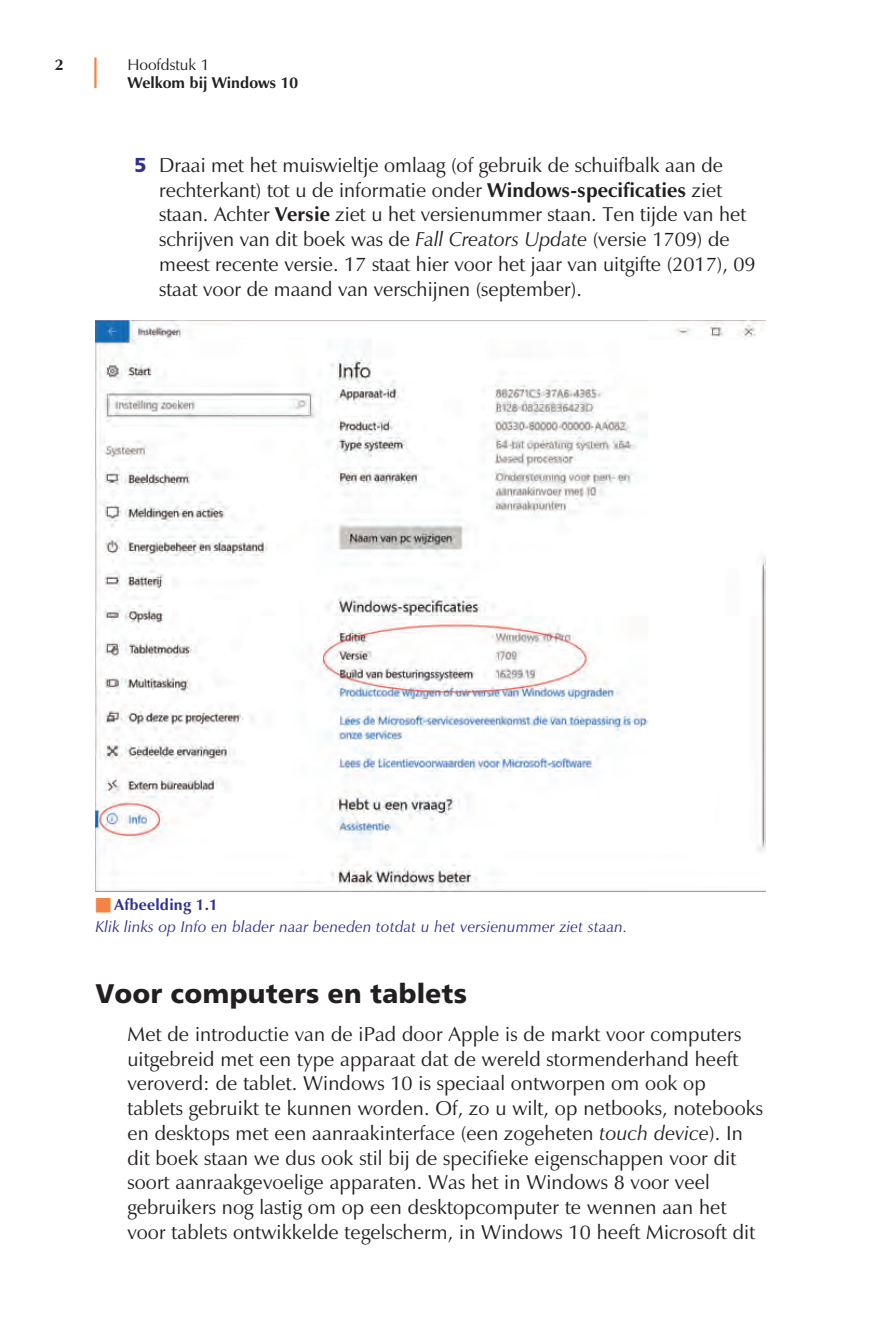
<style>
.page{position:relative;width:893px;height:1340px;background:#fff}
.page>*{position:absolute;margin:0;border:0;box-sizing:border-box;transform-origin:0 0}
.t1{font:27px "Humnst 777 Blk BT";color:#231f20}
.t2{font:20.25px/24.8px "Zapf Humanist 601 BT";letter-spacing:.005em;color:#231f20}
.t3{font:italic 15.75px/22.5px "Zapf Humanist 601 BT";letter-spacing:.015em;color:#2e3092}
.t4{font:700 15.75px "Zapf Humanist 601 BT";color:#231f20}
.t5{font:15.75px "Zapf Humanist 601 BT";color:#231f20}
.s1{font-family:"Humnst 777 Blk BT";color:#2e3092}
.s2{font-weight:700}
.s3{font-style:italic}
.s4{color:#f58345}
.s5{font-weight:700;font-style:normal}
</style>
<div class="page">
<hr style="left:94px;top:57px;width:2px;height:31px;background:#f58345">
<img style="left:95px;top:320px;width:670px;height:572px">
<p class="t4" style="left:55px;top:58px;width:10px">2</p>
<p class="t5" style="left:127px;top:58px;width:84px">Hoofdstuk 1</p>
<p class="t4" style="left:127px;top:76px;width:172px">Welkom bij Windows 10</p>
<p class="t2" style="left:159px;top:154px;width:598px;text-indent:-25px"><span class="s1">5</span> Draai met het muiswieltje omlaag (of gebruik de schuifbalk aan de rechterkant) tot u de informatie onder <span class="s2">Windows-specificaties</span> ziet staan. Achter <span class="s2">Versie</span> ziet u het versienummer staan. Ten tijde van het schrijven van dit boek was de <span class="s3">Fall Creators Update</span> (versie 1709) de meest recente versie. 17 staat hier voor het jaar van uitgifte (2017), 09 staat voor de maand van verschijnen (september).</p>
<p class="t3" style="left:95px;top:894px;width:533px"><span class="s4">■</span> <span class="s5">Afbeelding 1.1<br></span>Klik links op Info en blader naar beneden totdat u het versienummer ziet staan.</p>
<h1 class="t1" style="left:51px;top:982px;width:417px"><sup>fcu0101</sup>Voor computers en tablets</h1>
<p class="t2" style="left:127px;top:1023px;width:637px">Met de introductie van de iPad door Apple is de markt voor computers uitgebreid met een type apparaat dat de wereld stormenderhand heeft veroverd: de tablet. Windows 10 is speciaal ontworpen om ook op tablets gebruikt te kunnen worden. Of, zo u wilt, op netbooks, notebooks en desktops met een aanraakinterface (een zogeheten <span class="s3">touch device</span>). In dit boek staan we dus ook stil bij de specifieke eigenschappen voor dit soort aanraakgevoelige apparaten. Was het in Windows 8 voor veel gebruikers nog lastig om op een desktopcomputer te wennen aan het voor tablets ontwikkelde tegelscherm, in Windows 10 heeft Microsoft dit</p>
</div>
